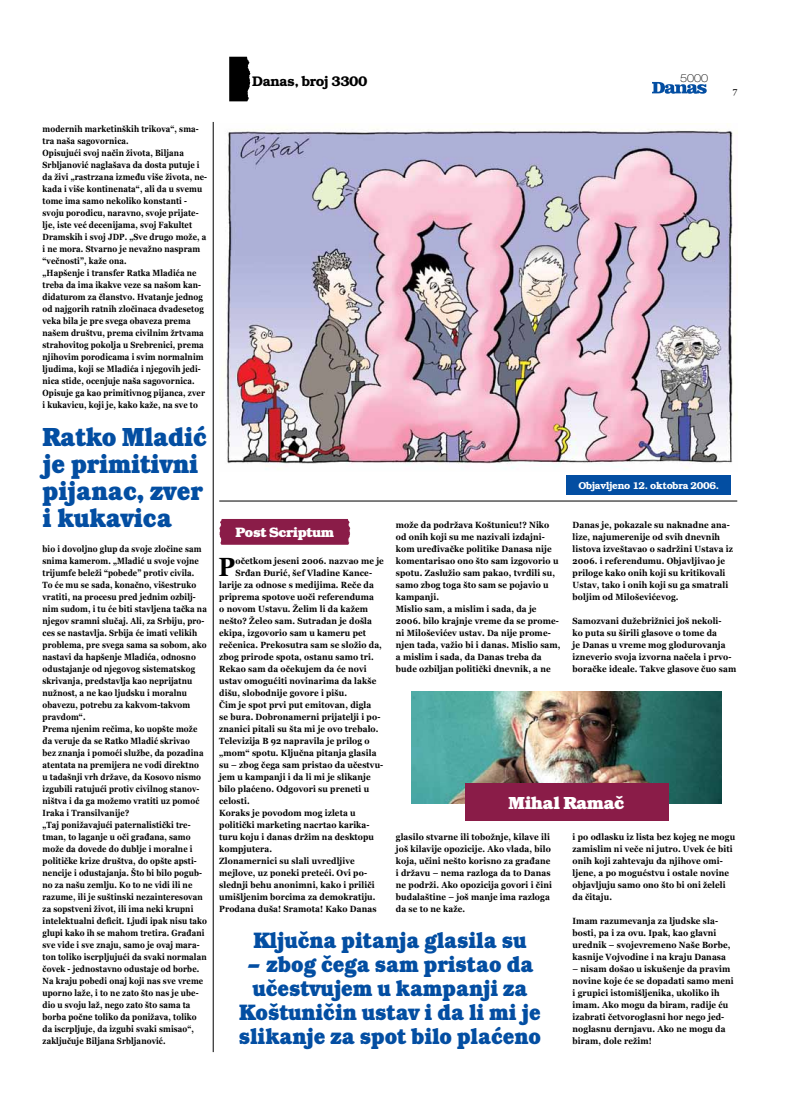
<style>
.page{position:relative;width:794px;height:1106px;background:#fff}
.page>*{position:absolute;margin:0;border:0;box-sizing:border-box;transform-origin:0 0}
.t1{font:900 27px/27px "Bookman Re";color:#034ea2;scale:.9 1}
.t2{font:700 26.3px "Georgia";color:#000;scale:.9 1}
.t3{font:900 23px/24px "Bookman Re";color:#034ea2;text-align:center;scale:.9 1}
.t4{font:900 18px "Bookman Re";letter-spacing:-.025em;color:#fff}
.t5{font:700 14px "Bookman Re";letter-spacing:-.025em;color:#000}
.t6{font:900 14px "Bookman Re";letter-spacing:-.025em;color:#fff}
.t7{font:100 expanded 10.8px "Helvetica Neue LT Pro";color:#000}
.t8{font:700 10px "Bookman Re";letter-spacing:-.025em;color:#fff}
.t9{font:700 9px/12px "Georgia";letter-spacing:.015em;color:#000;scale:.9 1}
.t10{font:700 9px/12px "Georgia";letter-spacing:.015em;color:#000;scale:.85 1}
.t11{font:9px "Georgia";color:#000}
</style>
<div class="page">
<svg style="left:652px;top:82px;width:54px;height:12px"></svg>
<svg style="left:229px;top:57px;width:21px;height:44px"></svg>
<hr style="left:213px;top:122px;width:1px;height:930px;background:#000">
<div style="left:566px;top:475px;width:165px;height:20px;background:#034ea2"></div>
<div style="left:219px;top:519px;width:131px;height:26px;background:#8a1c48"></div>
<hr style="left:219px;top:500px;width:518px;height:1px;background:#000">
<img style="left:226px;top:129px;width:507px;height:341px">
<img style="left:411px;top:691px;width:311px;height:112px">
<div style="left:465px;top:783px;width:203px;height:37px;background:#8a1c48"></div>
<h3 class="t5" style="left:252px;top:73px;width:117px">Danas, broj 3300</h3>
<p class="t7" style="left:680px;top:72px;width:30px">5000</p>
<p class="t11" style="left:732px;top:85px;width:6px">7</p>
<p class="t10" style="left:43px;top:123px;width:195px">modernih marketinških trikova“, sma&shy;tra naša sagovornica.<br>Opisujući svoj način života, Biljana Srbljanović naglašava da dosta putuje i da živi „rastrzana između više života, ne&shy;kada i više kontinenata“, ali da u svemu tome ima samo nekoliko konstanti - svoju porodicu, naravno, svoje prijate&shy;lje, iste već decenijama, svoj Fakultet Dramskih i svoj JDP. „Sve drugo može, a i ne mora. Stvarno je nevažno naspram “večnosti”, kaže ona.<br>„Hapšenje i transfer Ratka Mladića ne treba da ima ikakve veze sa našom kan&shy;didaturom za članstvo. Hvatanje jednog od najgorih ratnih zločinaca dvadesetog veka bila je pre svega obaveza prema našem društvu, prema civilnim žrtvama strahovitog pokolja u Srebrenici, prema njihovim porodicama i svim normalnim ljudima, koji se Mladića i njegovih jedi&shy;nica stide, ocenjuje naša sagovornica.<br>Opisuje ga kao primitivnog pijanca, zver i kukavicu, koji je, kako kaže, na sve to</p>
<h1 class="t1" style="left:43px;top:424px;width:184px">Ratko Mladiæ je primitivni pijanac, zver i kukavica</h1>
<p class="t10" style="left:43px;top:543px;width:195px">bio i dovoljno glup da svoje zločine sam snima kamerom. „Mladić u svoje vojne trijumfe beleži “pobede” protiv civila.<br>To će mu se sada, konačno, višestruko vratiti, na procesu pred jednim ozbilj&shy;nim sudom, i tu će biti stavljena tačka na njegov sramni slučaj. Ali, za Srbiju, pro&shy;ces se nastavlja. Srbija će imati velikih problema, pre svega sama sa sobom, ako nastavi da hapšenje Mladića, odnosno odustajanje od njegovog sistematskog skrivanja, predstavlja kao neprijatnu nužnost, a ne kao ljudsku i moralnu obavezu, potrebu za kakvom-takvom pravdom“.<br>Prema njenim rečima, ko uopšte može da veruje da se Ratko Mladić skrivao<br>bez znanja i pomoći službe, da pozadina atentata na premijera ne vodi direktno<br>u tadašnji vrh države, da Kosovo nismo izgubili ratujući protiv civilnog stanov&shy;ništva i da ga možemo vratiti uz pomoć Iraka i Transilvanije?<br>„Taj ponižavajući paternalistički tre&shy;tman, to laganje u oči građana, samo može da dovede do dublje i moralne i političke krize društva, do opšte apsti&shy;nencije i odustajanja. Što bi bilo pogub&shy;no za našu zemlju. Ko to ne vidi ili ne razume, ili je suštinski nezainteresovan za sopstveni život, ili ima neki krupni intelektualni deficit. Ljudi ipak nisu tako glupi kako ih se mahom tretira. Građani sve vide i sve znaju, samo je ovaj mara&shy;ton toliko iscrpljujući da svaki normalan čovek - jednostavno odustaje od borbe.<br>Na kraju pobedi onaj koji nas sve vreme uporno laže, i to ne zato što nas je ube&shy;dio u svoju laž, nego zato što sama ta borba počne toliko da ponižava, toliko da iscrpljuje, da izgubi svaki smisao“, zaključuje Biljana Srbljanović.</p>
<p class="t8" style="left:578px;top:479px;width:142px">Objavljeno 12. oktobra 2006.</p>
<p class="t9" style="left:572px;top:519px;width:180px">Danas je, pokazale su naknadne ana&shy;lize, najumerenije od svih dnevnih listova izveštavao o sadržini Ustava iz 2006. i referendumu. Objavljivao je priloge kako onih koji su kritikovali Ustav, tako i onih koji su ga smatrali boljim od Miloševićevog.</p>
<p class="t9" style="left:572px;top:615px;width:183px">Samozvani dužebrižnici još nekoli-<br>ko puta su širili glasove o tome da<br>je Danas u vreme mog glodurovanja izneverio svoja izvorna načela i prvo&shy;boračke ideale. Takve glasove čuo sam</p>
<p class="t9" style="left:396px;top:519px;width:184px">može da podržava Koštunicu!? Niko od onih koji su me nazivali izdajni&shy;kom uređivačke politike Danasa nije komentarisao ono što sam izgovorio u spotu. Zaslužio sam pakao, tvrdili su, samo zbog toga što sam se pojavio u kampanji.<br>Mislio sam, a mislim i sada, da je 2006. bilo krajnje vreme da se prome&shy;ni Miloševićev ustav. Da nije prome&shy;njen tada, važio bi i danas. Mislio sam, a mislim i sada, da Danas treba da bude ozbiljan politički dnevnik, a ne</p>
<h3 class="t6" style="left:236px;top:524px;width:100px">Post Scriptum</h3>
<h2 class="t2" style="left:218px;top:550px;width:20px">P</h2>
<p class="t9" style="left:235px;top:555px;width:166px">očetkom jeseni 2006. nazvao me je</p>
<p class="t9" style="left:235px;top:567px;width:153px">Srđan Đurić, šef Vladine Kance-</p>
<p class="t9" style="left:219px;top:579px;width:173px">larije za odnose s medijima. Reče da</p>
<p class="t9" style="left:219px;top:591px;width:173px">priprema spotove uoči referenduma</p>
<p class="t9" style="left:219px;top:603px;width:167px">o novom Ustavu. Želim li da kažem</p>
<p class="t9" style="left:219px;top:615px;width:171px">nešto? Želeo sam. Sutradan je došla</p>
<p class="t9" style="left:219px;top:627px;width:165px">ekipa, izgovorio sam u kameru pet</p>
<p class="t9" style="left:219px;top:639px;width:182px">rečenica. Prekosutra sam se složio da,</p>
<p class="t9" style="left:219px;top:651px;width:173px">zbog prirode spota, ostanu samo tri.</p>
<p class="t9" style="left:219px;top:663px;width:165px">Rekao sam da očekujem da će novi</p>
<p class="t9" style="left:219px;top:675px;width:176px">ustav omogućiti novinarima da lakše</p>
<p class="t9" style="left:219px;top:687px;width:144px">dišu, slobodnije govore i pišu.</p>
<p class="t9" style="left:219px;top:699px;width:170px">Čim je spot prvi put emitovan, digla</p>
<p class="t9" style="left:219px;top:711px;width:181px">se bura. Dobronamerni prijatelji i po-</p>
<p class="t9" style="left:219px;top:723px;width:178px">znanici pitali su šta mi je ovo trebalo.</p>
<p class="t9" style="left:219px;top:735px;width:169px">Televizija B 92 napravila je prilog o</p>
<p class="t9" style="left:219px;top:747px;width:176px">„mom“ spotu. Ključna pitanja glasila</p>
<p class="t9" style="left:219px;top:759px;width:184px">su – zbog čega sam pristao da učestvu-</p>
<p class="t9" style="left:219px;top:771px;width:170px">jem u kampanji i da li mi je slikanje</p>
<p class="t9" style="left:219px;top:783px;width:168px">bilo plaćeno. Odgovori su preneti u</p>
<p class="t9" style="left:219px;top:795px;width:36px">celosti.</p>
<p class="t9" style="left:219px;top:807px;width:153px">Koraks je povodom mog izleta u</p>
<p class="t9" style="left:219px;top:819px;width:169px">politički marketing nacrtao karika-</p>
<p class="t9" style="left:219px;top:831px;width:174px">turu koju i danas držim na desktopu</p>
<p class="t9" style="left:219px;top:843px;width:60px">kompjutera.</p>
<p class="t9" style="left:219px;top:855px;width:152px">Zlonamernici su slali uvredljive</p>
<p class="t9" style="left:219px;top:867px;width:166px">mejlove, uz poneki preteći. Ovi po-</p>
<p class="t9" style="left:219px;top:879px;width:174px">slednji behu anonimni, kako i priliči</p>
<p class="t9" style="left:219px;top:891px;width:175px">umišljenim borcima za demokratiju.</p>
<p class="t9" style="left:219px;top:903px;width:176px">Prodana duša! Sramota! Kako Danas</p>
<h3 class="t4" style="left:508px;top:792px;width:117px">Mihal Ramaè</h3>
<p class="t9" style="left:572px;top:831px;width:182px">i po odlasku iz lista bez kojeg ne mogu zamislim ni veče ni jutro. Uvek će biti onih koji zahtevaju da njihove omi&shy;ljene, a po mogućstvu i ostale novine objavljuju samo ono što bi oni želeli da čitaju.</p>
<p class="t9" style="left:572px;top:915px;width:177px">Imam razumevanja za ljudske sla&shy;bosti, pa i za ovu. Ipak, kao glavni urednik – svojevremeno Naše Borbe, kasnije Vojvodine i na kraju Danasa</p>
<p class="t9" style="left:572px;top:963px;width:180px">– nisam došao u iskušenje da pravim novine koje će se dopadati samo meni i grupici istomišljenika, ukoliko ih imam. Ako mogu da biram, radije ću izabrati četvoroglasni hor nego jed&shy;noglasnu dernjavu. Ako ne mogu da biram, dole režim!</p>
<p class="t9" style="left:396px;top:831px;width:175px">glasilo stvarne ili tobožnje, kilave ili još kilavije opozicije. Ako vlada, bilo koja, učini nešto korisno za građane i državu – nema razloga da to Danas ne podrži. Ako opozicija govori i čini budalaštine – još manje ima razloga da se to ne kaže.</p>
<h3 class="t3" style="left:253px;top:929px;width:305px">Kljuèna pitanja glasila su</h3>
<h3 class="t3" style="left:239px;top:953px;width:337px">– zbog èega sam pristao da uèestvujem u kampanji za<br>Koštunièin ustav i da li mi je slikanje za spot bilo plaæeno</h3>
</div>
